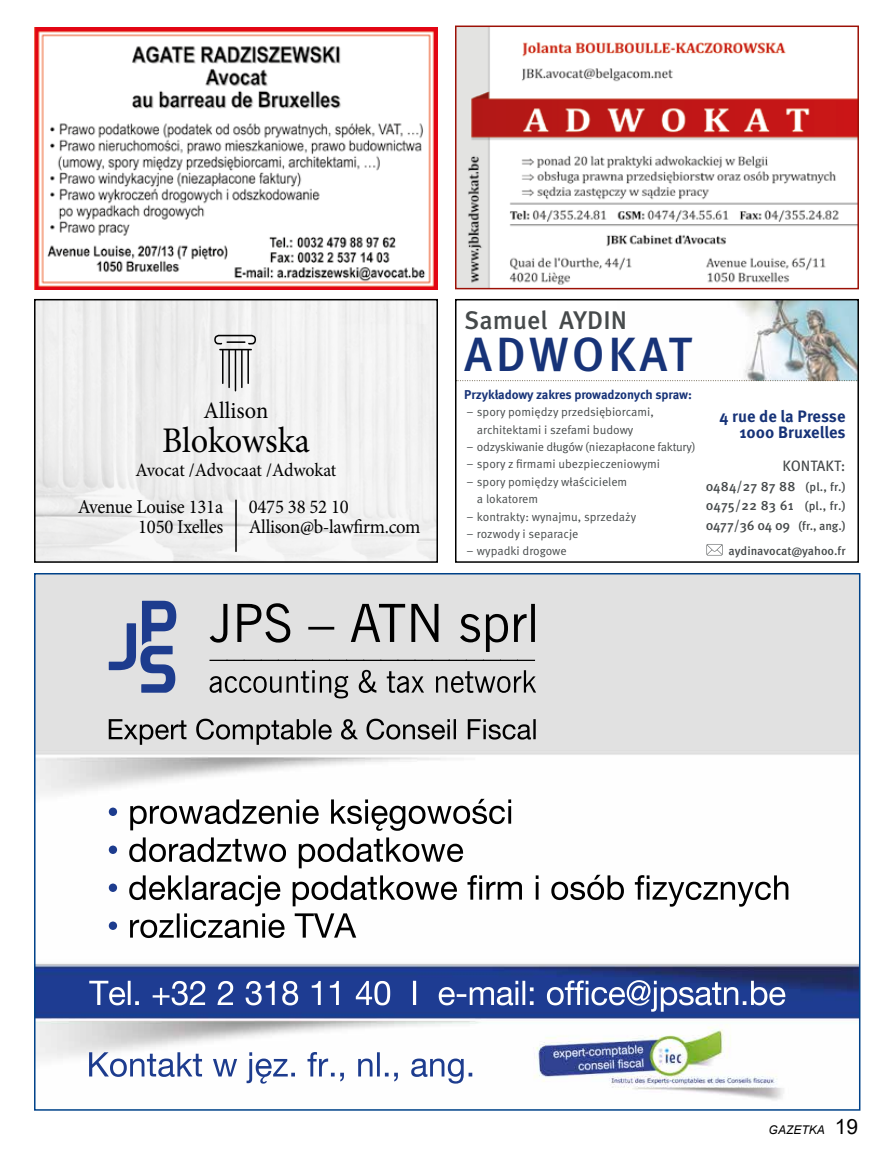
<style>
.page{position:relative;width:893px;height:1149px;background:#fff}
.page>*{position:absolute;margin:0;border:0;box-sizing:border-box;transform-origin:0 0}
.t1{font:500 48.15px "Meta Pro";letter-spacing:.07em;color:#173378}
.t2{font:36px "Minion Pro";letter-spacing:-.005em;color:#000;scale:.95 1}
.t3{font:500 25.5px "Meta Pro";color:#464a4b}
.t4{font:23.55px "Minion Pro";color:#000;scale:.95 1}
.t5{font:19.65px/20.4px "Minion Pro";letter-spacing:-.01em;color:#000;text-align:right;scale:.95 1}
.t6{font:18.75px "Minion Pro";letter-spacing:-.01em;color:#000;scale:.95 1}
.t7{font:700 16.5px/16.5px "Meta Pro";color:#173378;text-align:right}
.t8{font:15px "Meta Pro";color:#464a4b}
.t9{font:500 13.5px/19.5px "Meta Pro";color:#464a4b;text-align:justify}
.t10{font:700 12.75px "Meta Pro";letter-spacing:-.015em;color:#173378}
.t11{font:12px/17.4px "Meta Pro";color:#464a4b}
.t12{font:12px "Meta Pro";letter-spacing:-.02em;color:#464a4b}
.t13{font:500 12px "Meta Pro";color:#464a4b}
.t14{font:italic 12px "Arial";letter-spacing:.005em;color:#000}
.s1{font-size:12px}
.s2{font-style:normal;font-size:21px}
</style>
<div class="page">
<img style="left:34px;top:27px;width:404px;height:262px">
<img style="left:458px;top:29px;width:398px;height:257px">
<div style="left:455px;top:26px;width:404px;height:263px;border:2px solid #9c1006"></div>
<img style="left:736px;top:302px;width:120px;height:78px">
<svg style="left:458px;top:380px;width:398px;height:1px"></svg>
<svg style="left:706px;top:544px;width:17px;height:11px"></svg>
<div style="left:455px;top:299px;width:404px;height:263px;border:2px solid #000"></div>
<img style="left:37px;top:302px;width:398px;height:257px">
<hr style="left:235px;top:500px;width:2px;height:51px;background:#000">
<hr style="left:220px;top:349px;width:31px;height:1px;background:#000">
<svg style="left:214px;top:334px;width:43px;height:13px"></svg>
<hr style="left:222px;top:350px;width:2px;height:33px;background:#000">
<hr style="left:247px;top:350px;width:2px;height:33px;background:#000">
<hr style="left:235px;top:350px;width:1px;height:40px;background:#000">
<hr style="left:228px;top:350px;width:2px;height:37px;background:#000">
<hr style="left:241px;top:350px;width:2px;height:37px;background:#000">
<div style="left:34px;top:299px;width:404px;height:263px;border:2px solid #000"></div>
<img style="left:37px;top:576px;width:820px;height:524px">
<svg style="left:109px;top:600px;width:67px;height:92px;background:#95a1c0"></svg>
<svg style="left:209px;top:659px;width:326px;height:1px"></svg>
<svg style="left:210px;top:669px;width:326px;height:29px;background:#b5b5b5"></svg>
<svg style="left:210px;top:603px;width:325px;height:48px;background:#b8b8b8"></svg>
<svg style="left:109px;top:718px;width:427px;height:26px;background:#acacac"></svg>
<svg style="left:89px;top:979px;width:696px;height:32px;background:#4b63a7"></svg>
<svg style="left:89px;top:1051px;width:383px;height:32px"></svg>
<svg style="left:109px;top:807px;width:8px;height:122px"></svg>
<svg style="left:129px;top:798px;width:410px;height:108px"></svg>
<svg style="left:130px;top:874px;width:658px;height:63px"></svg>
<h3 class="t4" style="left:204px;top:394px;width:70px">Allison</h3>
<h2 class="t2" style="left:162px;top:416px;width:157px">Blokowska</h2>
<h3 class="t6" style="left:136px;top:457px;width:213px">Avocat /Advocaat /Adwokat</h3>
<h3 class="t5" style="left:78px;top:496px;width:155px">Avenue Louise 131a<br>1050 Ixelles</h3>
<h3 class="t5" style="left:249px;top:496px;width:182px;text-align:left">0475 38 52 10<br>Allison@b-lawfirm.com</h3>
<h3 class="t3" style="left:464px;top:304px;width:164px">Samuel AYDIN</h3>
<h1 class="t1" style="left:464px;top:324px;width:229px">ADWOKAT</h1>
<p class="t10" style="left:464px;top:386px;width:229px">Przykładowy zakres prowadzonych spraw:</p>
<p class="t11" style="left:477px;top:403px;width:178px;text-indent:-11px">– spory pomiędzy przedsiębiorcami, architektami i szefami budowy</p>
<p class="t12" style="left:466px;top:439px;width:231px">– odzyskiwanie długów (niezapłacone faktury)</p>
<p class="t11" style="left:466px;top:456px;width:195px">– spory z firmami ubezpieczeniowymi</p>
<p class="t11" style="left:477px;top:473px;width:152px;text-indent:-11px">– spory pomiędzy właścicielem a lokatorem</p>
<p class="t11" style="left:466px;top:508px;width:171px">– kontrakty: wynajmu, sprzedaży</p>
<p class="t11" style="left:466px;top:525px;width:114px">– rozwody i separacje</p>
<p class="t11" style="left:466px;top:542px;width:102px">– wypadki drogowe</p>
<h3 class="t7" style="left:719px;top:408px;width:127px">4 rue de la Presse<br>1000 Bruxelles</h3>
<p class="t8" style="left:782px;top:454px;width:65px">KONTAKT:</p>
<p class="t9" style="left:706px;top:476px;width:141px">0484/27 87 88 <span class="s1">(pl., fr.)<br></span>0475/22 83 61 <span class="s1">(pl., fr.)<br></span>0477/36 04 09 <span class="s1">(fr., ang.)</span></p>
<p class="t13" style="left:729px;top:543px;width:118px">aydinavocat@yahoo.fr</p>
<p class="t14" style="left:769px;top:1121px;width:91px">GAZETKA <span class="s2">19</span></p>
</div>
